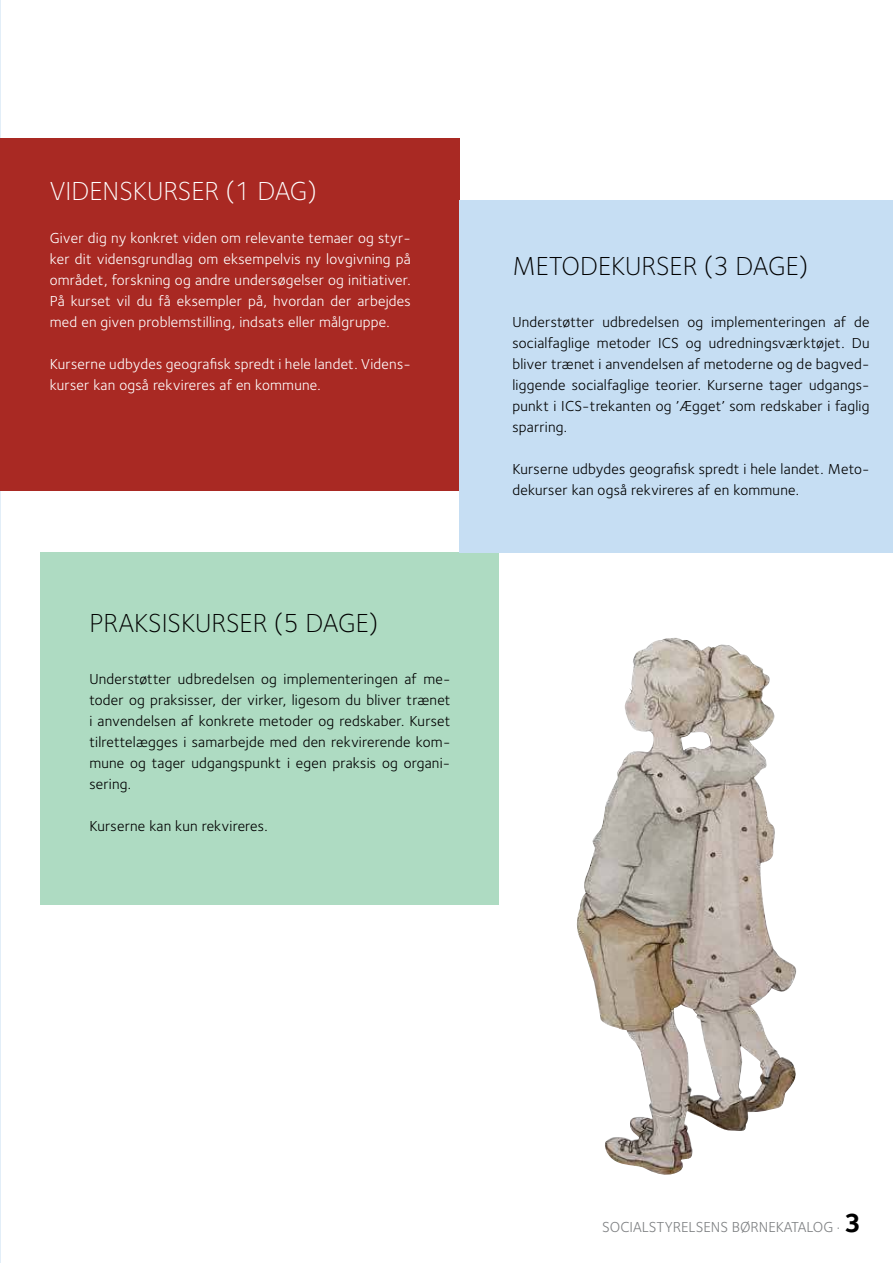
<style>
.page{position:relative;width:893px;height:1263px;background:#fff}
.page>*{position:absolute;margin:0;border:0;box-sizing:border-box;transform-origin:0 0}
.t1{font:300 27px "Foundry Sterling";color:#000}
.t2{font:300 27px "Foundry Sterling";color:#fff}
.t3{font:15px/21px "Foundry Sterling";letter-spacing:.015em;color:#000;text-align:justify}
.t4{font:15px/21px "Foundry Sterling";letter-spacing:.015em;color:#fff;text-align:justify}
.t5{font:15px "Foundry Sterling";color:#808284}
.s1{font-weight:700;font-size:27px;color:#000}
</style>
<div class="page">
<div style="left:0;top:138px;width:459px;height:353px;background:#a92923"></div>
<div style="left:40px;top:552px;width:459px;height:353px;background:#aedbc2"></div>
<div style="left:459px;top:200px;width:434px;height:353px;background:#c6def3"></div>
<img style="left:576px;top:638px;width:221px;height:537px">
<h1 class="t2" style="left:50px;top:176px;width:269px">VIDENSKURSER (1 DAG)</h1>
<p class="t4" style="left:50px;top:229px;width:363px">Giver dig ny konkret viden om relevante temaer og styr&shy;ker dit vidensgrundlag om eksempelvis ny lovgivning på området, forskning og andre undersøgelser og initiativer.<br>På kurset vil du få eksempler på, hvordan der arbejdes med en given problemstilling, indsats eller målgruppe.</p>
<p class="t4" style="left:50px;top:355px;width:362px">Kurserne udbydes geografisk spredt i hele landet. Videns&shy;kurser kan også rekvireres af en kommune.</p>
<h1 class="t1" style="left:89px;top:608px;width:291px">PRAKSISKURSER (5 DAGE)</h1>
<p class="t3" style="left:89px;top:670px;width:363px">Understøtter udbredelsen og implementeringen af me&shy;toder og praksisser, der virker, ligesom du bliver trænet i anvendelsen af konkrete metoder og redskaber. Kurset tilrettelægges i samarbejde med den rekvirerende kom&shy;mune og tager udgangspunkt i egen praksis og organi&shy;sering.</p>
<p class="t3" style="left:89px;top:817px;width:180px">Kurserne kan kun rekvireres.</p>
<h1 class="t1" style="left:512px;top:251px;width:297px">METODEKURSER (3 DAGE)</h1>
<p class="t3" style="left:512px;top:313px;width:359px">Understøtter udbredelsen og implementeringen af de socialfaglige metoder ICS og udredningsværktøjet. Du bliver trænet i anvendelsen af metoderne og de bagved&shy;liggende socialfaglige teorier. Kurserne tager udgangs&shy;punkt i ICS-trekanten og ’Ægget’ som redskaber i faglig sparring.</p>
<p class="t3" style="left:512px;top:460px;width:359px">Kurserne udbydes geografisk spredt i hele landet. Meto&shy;dekurser kan også rekvireres af en kommune.</p>
<p class="t5" style="left:602px;top:1221px;width:260px">SOCIALSTYRELSENS BØRNEKATALOG · <span class="s1">3</span></p>
</div>
